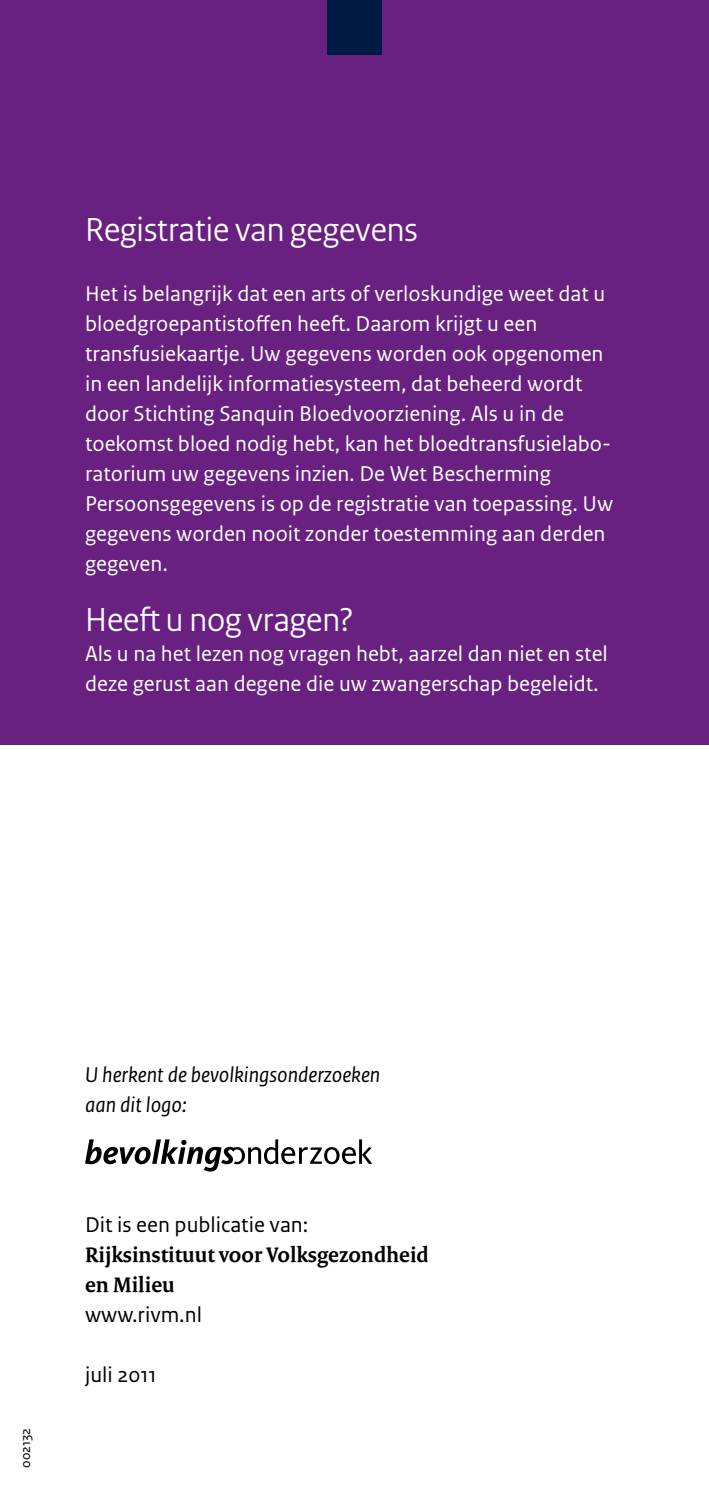
<style>
.page{position:relative;width:709px;height:1489px;background:#fff}
.page>*{position:absolute;margin:0;border:0;box-sizing:border-box;transform-origin:0 0}
.t1{font:35px "Rijksoverheid Sans Heading";color:#fff}
.t2{font:22.5px/30px "Rijksoverheid Sans Text";color:#fff}
.t3{font:italic 22.5px/30px "Rijksoverheid Sans Text";color:#000}
.t4{font:22.5px "Rijksoverheid Sans Text";color:#000}
.t5{font:700 22.5px/30px "Rijksoverheid Serif";color:#000}
.t6{font:14px "Rijksoverheid Sans Text";color:#000}
</style>
<div class="page">
<div style="left:0;top:0;width:709px;height:744px;background:#682180"></div>
<svg style="left:85px;top:1139px;width:287px;height:32px"></svg>
<div style="left:327px;top:0;width:55px;height:55px;background:#001b41"></div>
<h1 class="t1" style="left:85px;top:209px;width:334px">Registratie van gegevens</h1>
<p class="t2" style="left:85px;top:279px;width:530px">Het is belangrijk dat een arts of verloskundige weet dat u bloedgroepantistoffen heeft. Daarom krijgt u een transfusiekaartje. Uw gegevens worden ook opgenomen in een landelijk informatiesysteem, dat beheerd wordt door Stichting Sanquin Bloedvoorziening. Als u in de toekomst bloed nodig hebt, kan het bloedtransfusielabo&shy;ratorium uw gegevens inzien. De Wet Bescherming Persoonsgegevens is op de registratie van toepassing. Uw gegevens worden nooit zonder toestemming aan derden gegeven.</p>
<h1 class="t1" style="left:85px;top:599px;width:270px">Heeft u nog vragen?</h1>
<p class="t2" style="left:85px;top:639px;width:524px">Als u na het lezen nog vragen hebt, aarzel dan niet en stel deze gerust aan degene die uw zwangerschap begeleidt.</p>
<p class="t6" style="left:18px;top:1467px;width:41px;rotate:-90deg">002132</p>
<p class="t3" style="left:85px;top:1059px;width:297px">U herkent de bevolkingsonderzoeken aan dit logo:</p>
<p class="t4" style="left:85px;top:1211px;width:225px">Dit is een publicatie van:</p>
<p class="t5" style="left:85px;top:1238px;width:345px">Rijksinstituut voor Volksgezondheid en Milieu</p>
<p class="t4" style="left:85px;top:1301px;width:118px">www.rivm.nl</p>
<p class="t4" style="left:85px;top:1361px;width:73px">juli 2011</p>
</div>
